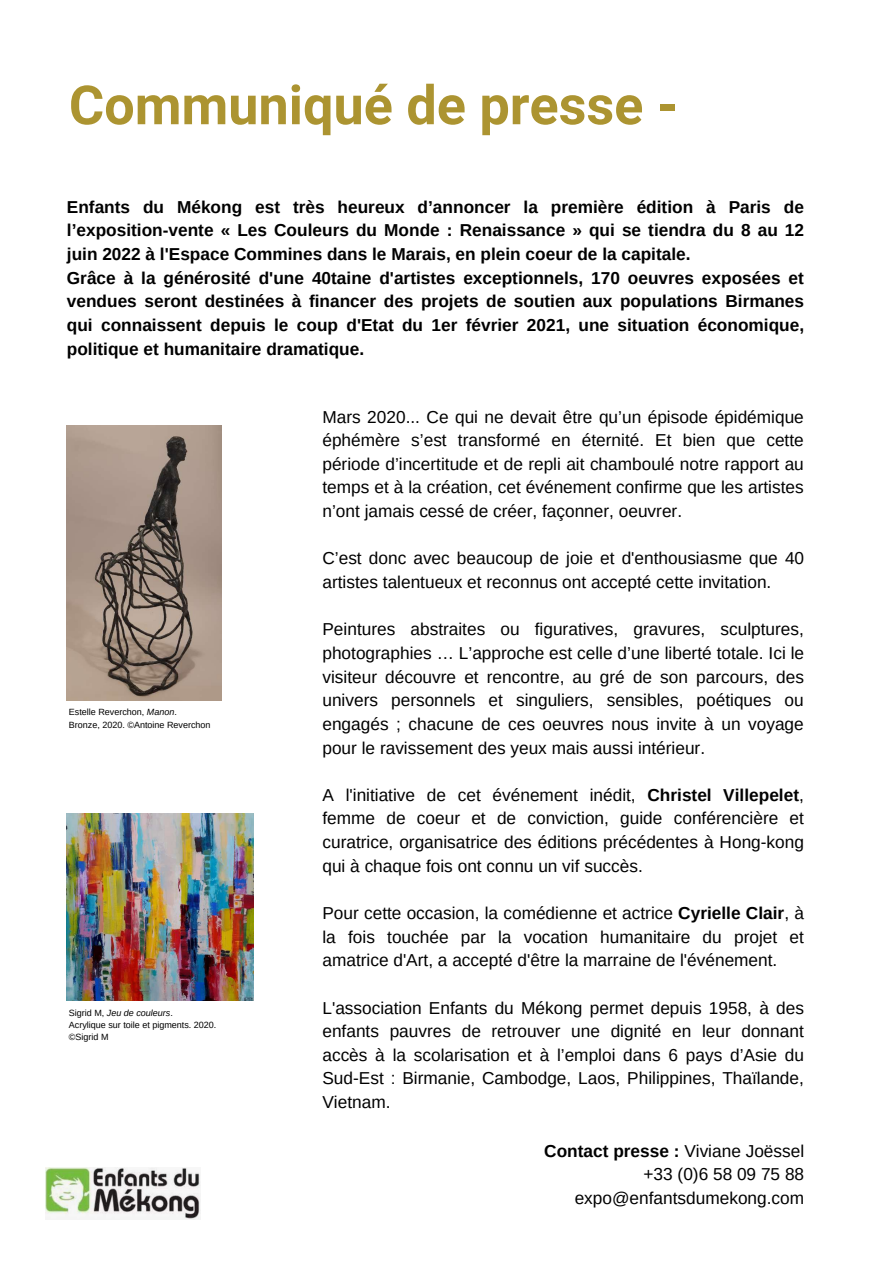
<style>
.page{position:relative;width:893px;height:1263px;background:#fff}
.page>*{position:absolute;margin:0;border:0;box-sizing:border-box;transform-origin:0 0}
.t1{font:700 54px "Roboto";color:#ac9431}
.t2{font:17.25px/23.6px "Arimo";color:#000;text-align:justify}
.t3{font:700 17.25px/23.6px "Arimo";color:#000}
.t4{font:9px/12.4px "Arimo";color:#000}
.s1{font-style:italic}
.s2{font-weight:700}
</style>
<div class="page">
<img style="left:67px;top:426px;width:155px;height:275px">
<img style="left:67px;top:813px;width:187px;height:187px">
<img style="left:46px;top:1167px;width:155px;height:52px">
<h1 class="t1" style="left:69px;top:74px;width:610px">Communiqué de presse -</h1>
<p class="t3" style="left:67px;top:195px;width:739px">Enfants du Mékong est très heureux d’annoncer la première édition à Paris de l’exposition-vente « Les Couleurs du Monde : Renaissance » qui se tiendra du 8 au 12 juin 2022 à l'Espace Commines dans le Marais, en plein coeur de la capitale.<br>Grâce à la générosité d'une 40taine d'artistes exceptionnels, 170 oeuvres exposées et vendues seront destinées à financer des projets de soutien aux populations Birmanes qui connaissent depuis le coup d'Etat du 1er février 2021, une situation économique, politique et humanitaire dramatique.</p>
<p class="t4" style="left:69px;top:706px;width:143px">Estelle Reverchon, <span class="s1">Manon</span>.<br>Bronze, 2020. ©Antoine Reverchon</p>
<p class="t4" style="left:69px;top:1006px;width:149px">Sigrid M, <span class="s1">Jeu de couleurs</span>.<br>Acrylique sur toile et pigments. 2020. ©Sigrid M</p>
<p class="t2" style="left:322px;top:405px;width:483px">Mars 2020... Ce qui ne devait être qu’un épisode épidémique éphémère s’est transformé en éternité. Et bien que cette période d’incertitude et de repli ait chamboulé notre rapport au temps et à la création, cet événement confirme que les artistes n’ont jamais cessé de créer, façonner, oeuvrer.</p>
<p class="t2" style="left:322px;top:547px;width:483px">C’est donc avec beaucoup de joie et d'enthousiasme que 40 artistes talentueux et reconnus ont accepté cette invitation.</p>
<p class="t2" style="left:322px;top:617px;width:483px">Peintures abstraites ou figuratives, gravures, sculptures, photographies … L’approche est celle d’une liberté totale. Ici le visiteur découvre et rencontre, au gré de son parcours, des univers personnels et singuliers, sensibles, poétiques ou engagés ; chacune de ces oeuvres nous invite à un voyage pour le ravissement des yeux mais aussi intérieur.</p>
<p class="t2" style="left:322px;top:783px;width:483px">A l'initiative de cet événement inédit, <span class="s2">Christel Villepelet</span>, femme de coeur et de conviction, guide conférencière et curatrice, organisatrice des éditions précédentes à Hong-kong qui à chaque fois ont connu un vif succès.</p>
<p class="t2" style="left:322px;top:901px;width:483px">Pour cette occasion, la comédienne et actrice <span class="s2">Cyrielle Clair</span>, à la fois touchée par la vocation humanitaire du projet et amatrice d'Art, a accepté d'être la marraine de l'événement.</p>
<p class="t2" style="left:322px;top:996px;width:483px">L'association Enfants du Mékong permet depuis 1958, à des enfants pauvres de retrouver une dignité en leur donnant accès à la scolarisation et à l’emploi dans 6 pays d’Asie du Sud-Est : Birmanie, Cambodge, Laos, Philippines, Thaïlande, Vietnam.</p>
<p class="t2" style="left:544px;top:1139px;width:261px;text-align:right"><span class="s2">Contact presse :</span> Viviane Joëssel +33 (0)6 58 09 75 88 expo@enfantsdumekong.com</p>
</div>
